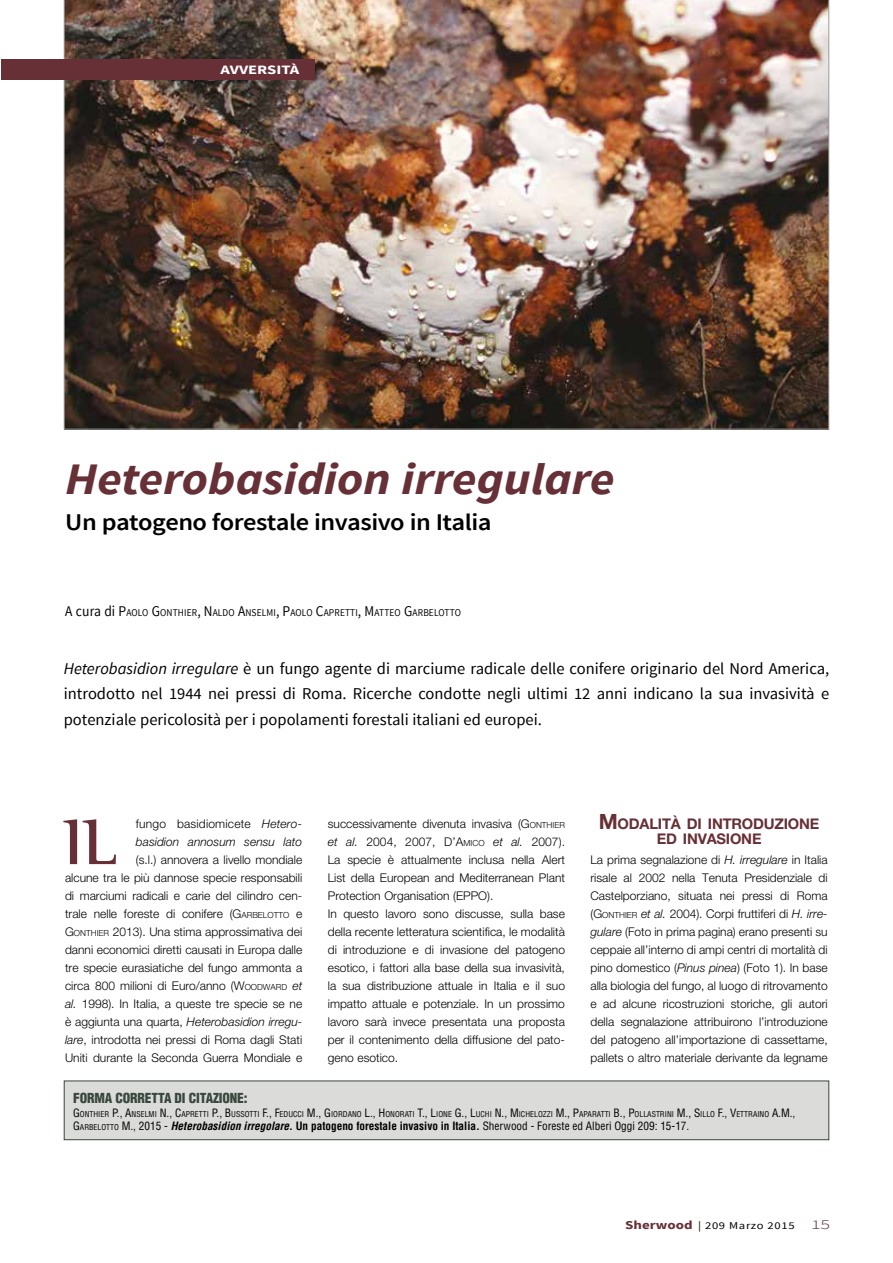
<style>
.page{position:relative;width:893px;height:1263px;background:#fff}
.page>*{position:absolute;margin:0;border:0;box-sizing:border-box;transform-origin:0 0}
.t1{font:700 65.55px "Agfa Rotis Semi Serif";color:#673037}
.t2{font:italic 700 45px "Source Sans Pro";color:#673037;scale:1.1 1}
.t3{font:600 24px "Source Sans Pro";letter-spacing:-.02em;color:#000;scale:1.1 1}
.t4{font:16.5px/25.5px "Source Sans Pro";color:#000;text-align:justify}
.t5{font:700 14.7px/15px "Helvetica Neue LT Std";letter-spacing:-.015em;color:#673037;text-align:center}
.t6{font:900 condensed 13.5px "Helvetica LT Std";letter-spacing:-.01em;color:#38483e}
.t7{font:700 12.75px "Source Sans Pro";color:#fff;scale:1.3 1}
.t8{font:300 12px/18px "Helvetica Neue LT Std";color:#000;text-align:justify}
.t9{font:italic 300 12px/18px "Helvetica Neue LT Std";color:#000}
.t10{font:condensed 11.25px "Helvetica LT Std";color:#000}
.t11{font:10.5px "Source Sans Pro";letter-spacing:.05em;color:#000;scale:1.2 1}
.t12{font:10.35px "Source Sans Pro";letter-spacing:.015em;color:#000;scale:.91 1}
.t13{font:condensed 7.8px "Helvetica LT Std";color:#000}
.s1{font-size:14.85px}
.s2{font-style:italic}
.s3{font-style:normal}
.s4{font-style:inherit}
.s5{font-size:8.4px}
.s6{font-size:21px}
.s7{font-size:11.25px}
.s8{font-size:7.8px}
.s9{font-weight:700;font-style:italic}
.s10{font-weight:700}
.s11{font-weight:700;font-size:12px;color:#673037}
.s12{font-weight:300;font-size:13.5px;color:#673037}
</style>
<div class="page">
<img style="left:64px;top:0;width:765px;height:429px">
<div style="left:1px;top:59px;width:313px;height:21px;background:#673037"></div>
<div style="left:64px;top:1081px;width:765px;height:59px;background:#dbdbda"></div>
<div style="left:64px;top:1080px;width:765px;height:60px;border:1px solid #38483e"></div>
<p class="t7" style="left:221px;top:62px;width:62px">AVVERSITÀ</p>
<h2 class="t2" style="left:65px;top:454px;width:501px">Heterobasidion irregulare</h2>
<h3 class="t3" style="left:65px;top:509px;width:389px">Un patogeno forestale invasivo in Italia</h3>
<p class="t12" style="left:65px;top:607px;width:436px"><span class="s1">A cura di</span> <span class="s1">P</span>AOLO <span class="s1">G</span>ONTHIER<span class="s1">, N</span>ALDO <span class="s1">A</span>NSELM I<span class="s1">, P</span>AOLO <span class="s1">C</span>APRETTI<span class="s1">, M</span>ATTEO <span class="s1">G</span>ARBELOTTO</p>
<p class="t4" style="left:64px;top:656px;width:767px"><span class="s2">Heterobasidion irregulare</span> è un fungo agente di marciume radicale delle conifere originario del Nord America, introdotto nel 1944 nei pressi di Roma. Ricerche condotte negli ultimi 12 anni indicano la sua invasività e potenziale pericolosità per i popolamenti forestali italiani ed europei.</p>
<h1 class="t1" style="left:64px;top:803px;width:56px">IL</h1>
<p class="t9" style="left:136px;top:815px;width:168px"><span class="s3">fungo basidiomicete</span> Hetero&shy;basidion annosum sensu lato</p>
<p class="t8" style="left:65px;top:850px;width:239px;text-indent:71px">(s.l.) annovera a livello mondiale alcune tra le più dannose specie responsabili di marciumi radicali e carie del cilindro cen&shy;trale nelle foreste di conifere (<span class="s4">G</span><span class="s5">ARBELOTTO</span> e <span class="s4">G</span><span class="s5">ONTHIER</span> 2013). Una stima approssimativa dei danni economici diretti causati in Europa dalle tre specie eurasiatiche del fungo ammonta a circa 800 milioni di Euro/anno (<span class="s4">W</span><span class="s5">OODWARD</span> <span class="s2">et al.</span> 1998). In Italia, a queste tre specie se ne è aggiunta una quarta, <span class="s2">Heterobasidion irregu&shy;lare</span>, introdotta nei pressi di Roma dagli Stati Uniti durante la Seconda Guerra Mondiale e</p>
<p class="t8" style="left:328px;top:814px;width:239px;text-align:left">successivamente divenuta invasiva (<span class="s4">G</span><span class="s5">ONTHIER </span><span class="s2">et al.</span> 2004, 2007, <span class="s4">D’A</span><span class="s5">MICO</span> <span class="s2">et al.</span> 2007).<br>La specie è attualmente inclusa nella Alert List della European and Mediterranean Plant Protection Organisation (EPPO).<br>In questo lavoro sono discusse, sulla base della recente letteratura scientifica, le modalità di introduzione e di invasione del patogeno esotico, i fattori alla base della sua invasività, la sua distribuzione attuale in Italia e il suo impatto attuale e potenziale. In un prossimo lavoro sarà invece presentata una proposta per il contenimento della diffusione del pato&shy;geno esotico.</p>
<p class="t5" style="left:599px;top:816px;width:222px"><span class="s6">M</span>ODALITÀ DI INTRODUZIONE<br>ED INVASIONE</p>
<p class="t8" style="left:590px;top:850px;width:239px">La prima segnalazione di <span class="s2">H. irregulare</span> in Italia risale al 2002 nella Tenuta Presidenziale di Castelporziano, situata nei pressi di Roma (<span class="s4">G</span><span class="s5">ONTHIER</span> <span class="s2">et al.</span> 2004). Corpi fruttiferi di <span class="s2">H. irre&shy;gulare</span> (Foto in prima pagina) erano presenti su ceppaie all’interno di ampi centri di mortalità di pino domestico (<span class="s2">Pinus pinea</span>) (Foto 1). In base alla biologia del fungo, al luogo di ritrovamento e ad alcune ricostruzioni storiche, gli autori della segnalazione attribuirono l’introduzione del patogeno all’importazione di cassettame, pallets o altro materiale derivante da legname</p>
<p class="t6" style="left:73px;top:1090px;width:176px">FORMA CORRETTA DI CITAZIONE:</p>
<p class="t13" style="left:73px;top:1109px;width:724px"><span class="s7">G</span>ONTHIER <span class="s7">P., A</span>NSELMI <span class="s7">N., C</span>APRETTI <span class="s7">P., B</span>USSOTTI <span class="s7">F., F</span>EDUCCI <span class="s7">M., G</span>IORDANO <span class="s7">L., H</span> ONORATI <span class="s7">T., L</span>IONE <span class="s7">G., L</span>UCHI <span class="s7">N., M</span> ICHELOZZI <span class="s7">M., P</span>APARATTI <span class="s7">B., P</span>OLLASTRINI <span class="s7">M., S</span>ILLO <span class="s7">F., V</span>ETTRAINO <span class="s7">A.M.,</span></p>
<p class="t10" style="left:73px;top:1119px;width:618px"><span class="s4">G</span><span class="s8">ARBELOTTO</span> <span class="s4">M.,</span> 2015 - <span class="s9">Heterobasidion irregolare</span><span class="s10">. Un patogeno forestale invasivo in Italia.</span> Sherwood - Foreste ed Alberi Oggi 209: 15-17.</p>
<p class="t11" style="left:625px;top:1220px;width:172px"><span class="s11">Sherwood</span> | 209 Marzo 2015 <span class="s12">15</span></p>
</div>
